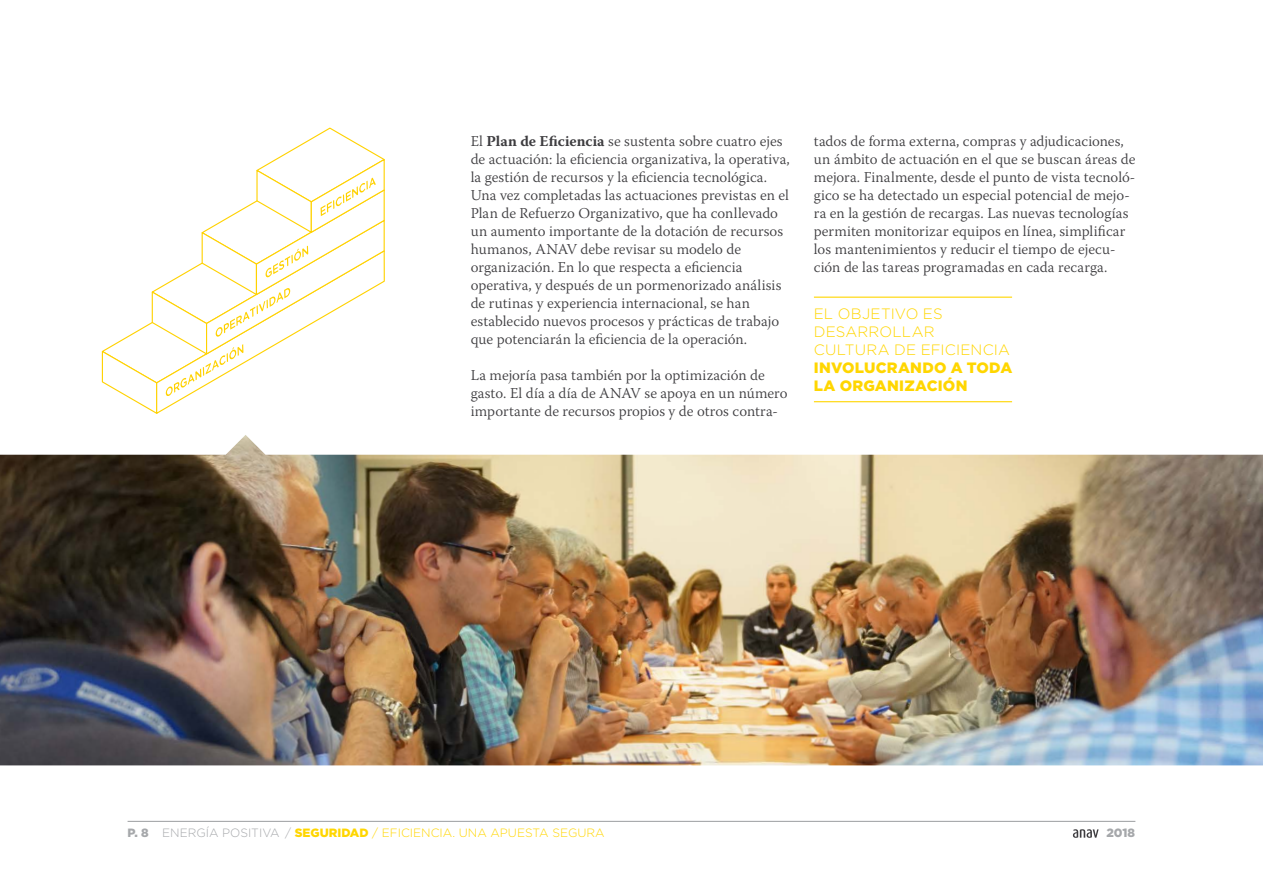
<style>
.page{position:relative;width:1263px;height:893px;background:#fff}
.page>*{position:absolute;margin:0;border:0;box-sizing:border-box;transform-origin:0 0}
.t1{font:300 15px/18px "Warnock Pro";letter-spacing:.005em;color:#3e3d40}
.t2{font:300 15px/18px "Gotham";letter-spacing:.015em;color:#ffd600}
.t3{font:900 15px/18px "Gotham";letter-spacing:.015em;color:#ffd600}
.t4{font:300 12px "Gotham";color:#ffd600}
.t5{font:300 12px "Gotham";color:#a6a8ab}
.t6{font:900 12px "Gotham";color:#a6a8ab}
.s1{font-weight:700}
.s2{font-weight:900}
.s3{color:#a6a8ab}
</style>
<div class="page">
<hr style="left:128px;top:821px;width:1007px;height:1px;background:#a6a8ab">
<svg style="left:1073px;top:829px;width:25px;height:9px"></svg>
<hr style="left:814px;top:297px;width:198px;height:1px;background:#ffd600">
<hr style="left:814px;top:401px;width:198px;height:1px;background:#ffd600">
<img style="left:0;top:435px;width:1263px;height:330px">
<svg style="left:101px;top:127px;width:284px;height:287px"></svg>
<p class="t1" style="left:471px;top:131px;width:320px">El <span class="s1">Plan de Eficiencia</span> se sustenta sobre cuatro ejes de actuación: la eficiencia organizativa, la operativa, la gestión de recursos y la eficiencia tecnológica.<br>Una vez completadas las actuaciones previstas en el Plan de Refuerzo Organizativo, que ha conllevado un aumento importante de la dotación de recursos humanos, ANAV debe revisar su modelo de organización. En lo que respecta a eficiencia operativa, y después de un pormenorizado análisis de rutinas y experiencia internacional, se han establecido nuevos procesos y prácticas de trabajo que potenciarán la eficiencia de la operación.</p>
<p class="t1" style="left:471px;top:365px;width:318px">La mejoría pasa también por la optimización de gasto. El día a día de ANAV se apoya en un número importante de recursos propios y de otros contra-</p>
<p class="t1" style="left:814px;top:131px;width:323px">tados de forma externa, compras y adjudicaciones, un ámbito de actuación en el que se buscan áreas de mejora. Finalmente, desde el punto de vista tecnoló&shy;gico se ha detectado un especial potencial de mejo&shy;ra en la gestión de recargas. Las nuevas tecnologías permiten monitorizar equipos en línea, simplificar los mantenimientos y reducir el tiempo de ejecu&shy;ción de las tareas programadas en cada recarga.</p>
<p class="t2" style="left:814px;top:304px;width:198px">EL OBJETIVO ES<br>DESARROLLAR<br>CULTURA DE EFICIENCIA</p>
<p class="t3" style="left:814px;top:358px;width:200px">INVOLUCRANDO A TODA<br>LA ORGANIZACIÓN</p>
<p class="t5" style="left:128px;top:825px;width:154px"><span class="s2">P. 8</span> ENERGÍA POSITIVA</p>
<p class="t6" style="left:1106px;top:825px;width:30px">2018</p>
<p class="t4" style="left:285px;top:825px;width:321px"><span class="s3">/</span> <span class="s2">SEGURIDAD</span> / EFICIENCIA. UNA APUESTA SEGURA</p>
</div>
